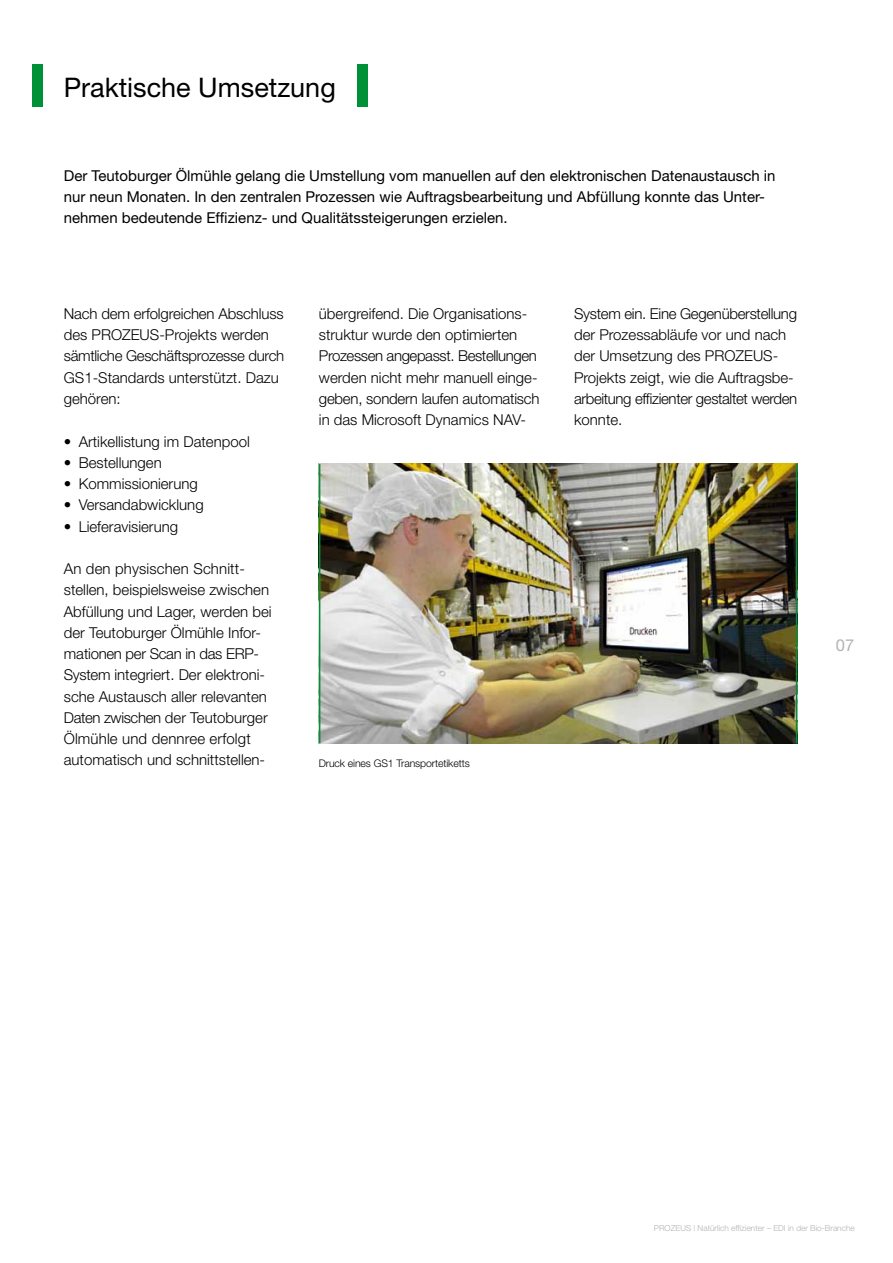
<style>
.page{position:relative;width:893px;height:1263px;background:#fff}
.page>*{position:absolute;margin:0;border:0;box-sizing:border-box;transform-origin:0 0}
.t1{font:27px "Helvetica Neue";color:#000}
.t2{font:16.5px "Helvetica Neue";color:#b1b3b4}
.t3{font:300 15px/21.3px "Helvetica Neue";color:#000}
.t4{font:15px/21.3px "Helvetica Neue";color:#000}
.t5{font:300 10.5px "Helvetica Neue";letter-spacing:-.01em;color:#000}
.t6{font:300 8.25px "Helvetica Neue";color:#b1b3b4}
</style>
<div class="page">
<div style="left:32px;top:64px;width:11px;height:42px;background:#009037"></div>
<div style="left:357px;top:64px;width:11px;height:42px;background:#009037"></div>
<img style="left:320px;top:464px;width:476px;height:279px">
<hr style="left:319px;top:464px;width:1px;height:279px;background:#009037">
<hr style="left:796px;top:464px;width:1px;height:279px;background:#009037">
<h1 class="t1" style="left:64px;top:72px;width:274px">Praktische Umsetzung</h1>
<p class="t4" style="left:64px;top:164px;width:713px">Der Teutoburger Ölmühle gelang die Umstellung vom manuellen auf den elektronischen Datenaustausch in nur neun Monaten. In den zentralen Prozessen wie Auftragsbearbeitung und Abfüllung konnte das Unter&shy;nehmen bedeutende Effizienz- und Qualitätssteigerungen erzielen.</p>
<p class="t3" style="left:64px;top:303px;width:222px">Nach dem erfolgreichen Abschluss des PROZEUS-Projekts werden sämtliche Geschäftsprozesse durch<br>GS1-Standards unterstützt. Dazu gehören:</p>
<p class="t3" style="left:64px;top:430px;width:187px">• Artikellistung im Datenpool</p>
<p class="t3" style="left:64px;top:451px;width:99px">• Bestellungen</p>
<p class="t3" style="left:64px;top:473px;width:136px">• Kommissionierung</p>
<p class="t3" style="left:64px;top:494px;width:141px">• Versandabwicklung</p>
<p class="t3" style="left:64px;top:515px;width:116px">• Lieferavisierung</p>
<p class="t3" style="left:64px;top:558px;width:209px">An den physischen Schnitt&shy;stellen, beispielsweise zwischen<br>Abfüllung und Lager, werden bei der Teutoburger Ölmühle Infor&shy;mationen per Scan in das ERP-<br>System integriert. Der elektroni&shy;sche Austausch aller relevanten<br>Daten zwischen der Teutoburger<br>Ölmühle und dennree erfolgt automatisch und schnittstellen-</p>
<p class="t3" style="left:319px;top:303px;width:222px">übergreifend. Die Organisations&shy;struktur wurde den optimierten Prozessen angepasst. Bestellungen werden nicht mehr manuell einge&shy;geben, sondern laufen automatisch in das Microsoft Dynamics NAV-</p>
<p class="t5" style="left:319px;top:756px;width:153px">Druck eines GS1 Transportetiketts</p>
<p class="t3" style="left:574px;top:303px;width:225px">System ein. Eine Gegenüberstellung der Prozessabläufe vor und nach der Umsetzung des PROZEUS-<br>Projekts zeigt, wie die Auftragsbe&shy;arbeitung effizienter gestaltet werden konnte.</p>
<p class="t2" style="left:836px;top:635px;width:20px">07</p>
<p class="t6" style="left:654px;top:1223px;width:202px">PROZEUS | Natürlich effizienter – EDI in der Bio-Branche</p>
</div>
